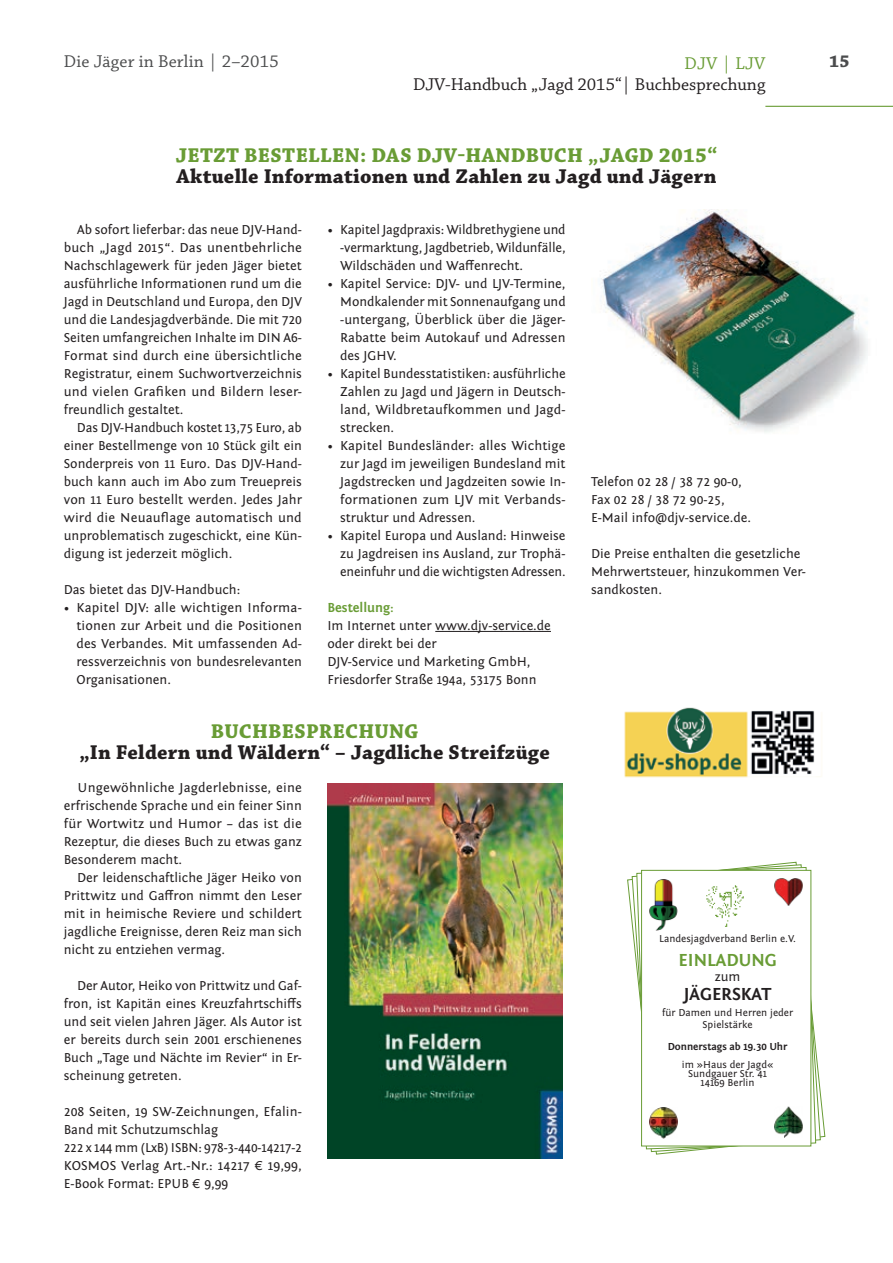
<style>
.page{position:relative;width:893px;height:1263px;background:#fff}
.page>*{position:absolute;margin:0;border:0;box-sizing:border-box;transform-origin:0 0}
.t1{font:700 21px "Chaparral Pro";letter-spacing:.01em;color:#231f20}
.t2{font:700 21px "Chaparral Pro";letter-spacing:.01em;color:#699c35}
.t3{font:18px "Chaparral Pro";color:#231f20}
.t4{font:18px "Chaparral Pro";letter-spacing:.01em;color:#4b4c4d}
.t5{font:700 18px "Fontin Sans";color:#699c35}
.t6{font:700 18px "Fontin Sans";color:#231f20}
.t7{font:18px "Chaparral Pro";color:#699c35}
.t8{font:700 18px "Chaparral Pro";color:#4b4c4d}
.t9{font:13.5px/18px "Fontin Sans";color:#231f20;text-align:justify}
.t10{font:700 13.5px "Fontin Sans";color:#699c35}
.t11{font:10.5px/9px "Fontin Sans";color:#231f20;text-align:center}
.t12{font:700 10.5px "Fontin Sans";color:#231f20}
</style>
<div class="page">
<hr style="left:765px;top:106px;width:128px;height:1px;background:#699c35">
<hr style="left:435px;top:631px;width:116px;height:1px;background:#231f20">
<img style="left:600px;top:210px;width:268px;height:222px">
<img style="left:327px;top:784px;width:236px;height:375px">
<svg style="left:631px;top:864px;width:190px;height:288px"></svg>
<svg style="left:636px;top:867px;width:180px;height:283px"></svg>
<div style="left:641px;top:870px;width:170px;height:276px;background:#fff;border:1px solid #699c35"></div>
<img style="left:650px;top:879px;width:28px;height:51px">
<img style="left:650px;top:1108px;width:28px;height:30px">
<img style="left:774px;top:878px;width:28px;height:27px">
<img style="left:774px;top:1107px;width:28px;height:30px">
<img style="left:706px;top:885px;width:38px;height:42px">
<img style="left:624px;top:707px;width:197px;height:71px">
<h2 class="t4" style="left:64px;top:52px;width:217px">Die Jäger in Berlin | 2–2015</h2>
<h2 class="t7" style="left:685px;top:53px;width:82px">DJV | LJV</h2>
<h2 class="t8" style="left:829px;top:51px;width:22px">15</h2>
<h2 class="t3" style="left:413px;top:75px;width:354px">DJV-Handbuch „Jagd 2015“| Buchbesprechung</h2>
<h1 class="t2" style="left:176px;top:143px;width:543px">Jetzt bestellen: Das DJV-Handbuch „Jagd 2015“</h1>
<h1 class="t1" style="left:177px;top:164px;width:541px">Aktuelle Informationen und Zahlen zu Jagd und Jägern</h1>
<p class="t9" style="left:64px;top:221px;width:240px;text-indent:13px">Ab sofort lieferbar: das neue DJV-Hand&shy;buch „Jagd 2015“. Das unentbehrliche Nachschlagewerk für jeden Jäger bietet ausführliche Informationen rund um die Jagd in Deutschland und Europa, den DJV und die Landesjagdverbände. Die mit 720<br>Seiten umfangreichen Inhalte im DIN A6- Format sind durch eine übersichtliche Registratur, einem Suchwortverzeichnis und vielen Grafiken und Bildern leser&shy;freundlich gestaltet.</p>
<p class="t9" style="left:64px;top:419px;width:240px;text-indent:13px">Das DJV-Handbuch kostet 13,75 Euro, ab einer Bestellmenge von 10 Stück gilt ein Sonderpreis von 11 Euro. Das DJV-Hand&shy;buch kann auch im Abo zum Treuepreis von 11 Euro bestellt werden. Jedes Jahr wird die Neuauflage automatisch und unproblematisch zugeschickt, eine Kün&shy;digung ist jederzeit möglich.</p>
<p class="t9" style="left:64px;top:581px;width:178px">Das bietet das DJV-Handbuch:</p>
<p class="t9" style="left:77px;top:599px;width:227px;text-indent:-13px">• Kapitel DJV: alle wichtigen Informa&shy;tionen zur Arbeit und die Positionen des Verbandes. Mit umfassenden Ad&shy;ressverzeichnis von bundesrelevanten Organisationen.</p>
<p class="t9" style="left:340px;top:221px;width:227px;text-indent:-13px">• Kapitel Jagdpraxis: Wildbrethygiene und -vermarktung, Jagdbetrieb, Wildunfälle, Wildschäden und Waffenrecht.</p>
<p class="t9" style="left:340px;top:275px;width:227px;text-indent:-13px">• Kapitel Service: DJV- und LJV-Termine, Mondkalender mit Sonnenaufgang und -untergang, Überblick über die Jäger-Rabatte beim Autokauf und Adressen des JGHV.</p>
<p class="t9" style="left:340px;top:365px;width:227px;text-indent:-13px">• Kapitel Bundesstatistiken: ausführliche Zahlen zu Jagd und Jägern in Deutsch&shy;land, Wildbretaufkommen und Jagd&shy;strecken.</p>
<p class="t9" style="left:340px;top:437px;width:227px;text-indent:-13px">• Kapitel Bundesländer: alles Wichtige zur Jagd im jeweiligen Bundesland mit Jagdstrecken und Jagdzeiten sowie In&shy;formationen zum LJV mit Verbands&shy;struktur und Adressen.</p>
<p class="t9" style="left:340px;top:527px;width:227px;text-indent:-13px">• Kapitel Europa und Ausland: Hinweise zu Jagdreisen ins Ausland, zur Trophä&shy;eneinfuhr und die wichtigsten Adressen.</p>
<p class="t10" style="left:327px;top:600px;width:68px">Bestellung:</p>
<p class="t9" style="left:327px;top:617px;width:225px;text-align:left">Im Internet unter www.djv-service.de oder direkt bei der<br>DJV-Service und Marketing GmbH,<br>Friesdorfer Straße 194a, 53175 Bonn</p>
<h1 class="t2" style="left:211px;top:719px;width:209px">Buchbesprechung</h1>
<h1 class="t1" style="left:79px;top:740px;width:472px">„In Feldern und Wäldern“ – Jagdliche Streifzüge</h1>
<p class="t9" style="left:64px;top:779px;width:240px;text-indent:14px">Ungewöhnliche Jagderlebnisse, eine erfrischende Sprache und ein feiner Sinn für Wortwitz und Humor – das ist die Rezeptur, die dieses Buch zu etwas ganz Besonderem macht.</p>
<p class="t9" style="left:64px;top:869px;width:240px;text-indent:14px">Der leidenschaftliche Jäger Heiko von Prittwitz und Gaffron nimmt den Leser mit in heimische Reviere und schildert jagdliche Ereignisse, deren Reiz man sich nicht zu entziehen vermag.</p>
<p class="t9" style="left:64px;top:977px;width:240px;text-indent:13px">Der Autor, Heiko von Prittwitz und Gaf&shy;fron, ist Kapitän eines Kreuzfahrtschiffs und seit vielen Jahren Jäger. Als Autor ist er bereits durch sein 2001 erschienenes Buch „Tage und Nächte im Revier“ in Er&shy;scheinung getreten.</p>
<p class="t9" style="left:64px;top:1103px;width:240px;text-align:left">208 Seiten, 19 SW-Zeichnungen, Efalin-Band mit Schutzumschlag<br>222 x 144 mm (LxB) ISBN: 978-3-440-14217-2<br>KOSMOS Verlag Art.-Nr.: 14217 € 19,99, E-Book Format: EPUB € 9,99</p>
<p class="t9" style="left:591px;top:473px;width:162px;text-align:left">Telefon 02 28 / 38 72 90-0,<br>Fax 02 28 / 38 72 90-25,<br>E-Mail info@djv-service.de.</p>
<p class="t9" style="left:591px;top:545px;width:216px;text-align:left">Die Preise enthalten die gesetzliche<br>Mehrwertsteuer, hinzukommen Ver&shy;sandkosten.</p>
<p class="t11" style="left:659px;top:934px;width:138px">Landesjagdverband Berlin e.V.</p>
<h2 class="t5" style="left:679px;top:950px;width:21px">Einladung</h2>
<p class="t9" style="left:715px;top:967px;width:27px">zum</p>
<h2 class="t6" style="left:684px;top:984px;width:28px">Jägerskat</h2>
<p class="t11" style="left:662px;top:1007px;width:133px;line-height:12px">für Damen und Herren jeder<br>Spielstärke</p>
<p class="t12" style="left:668px;top:1041px;width:121px">Donnerstags ab 19.30 Uhr</p>
<p class="t11" style="left:682px;top:1060px;width:93px">im »Haus der Jagd«<br>Sundgauer Str. 41<br>14169 Berlin</p>
</div>
